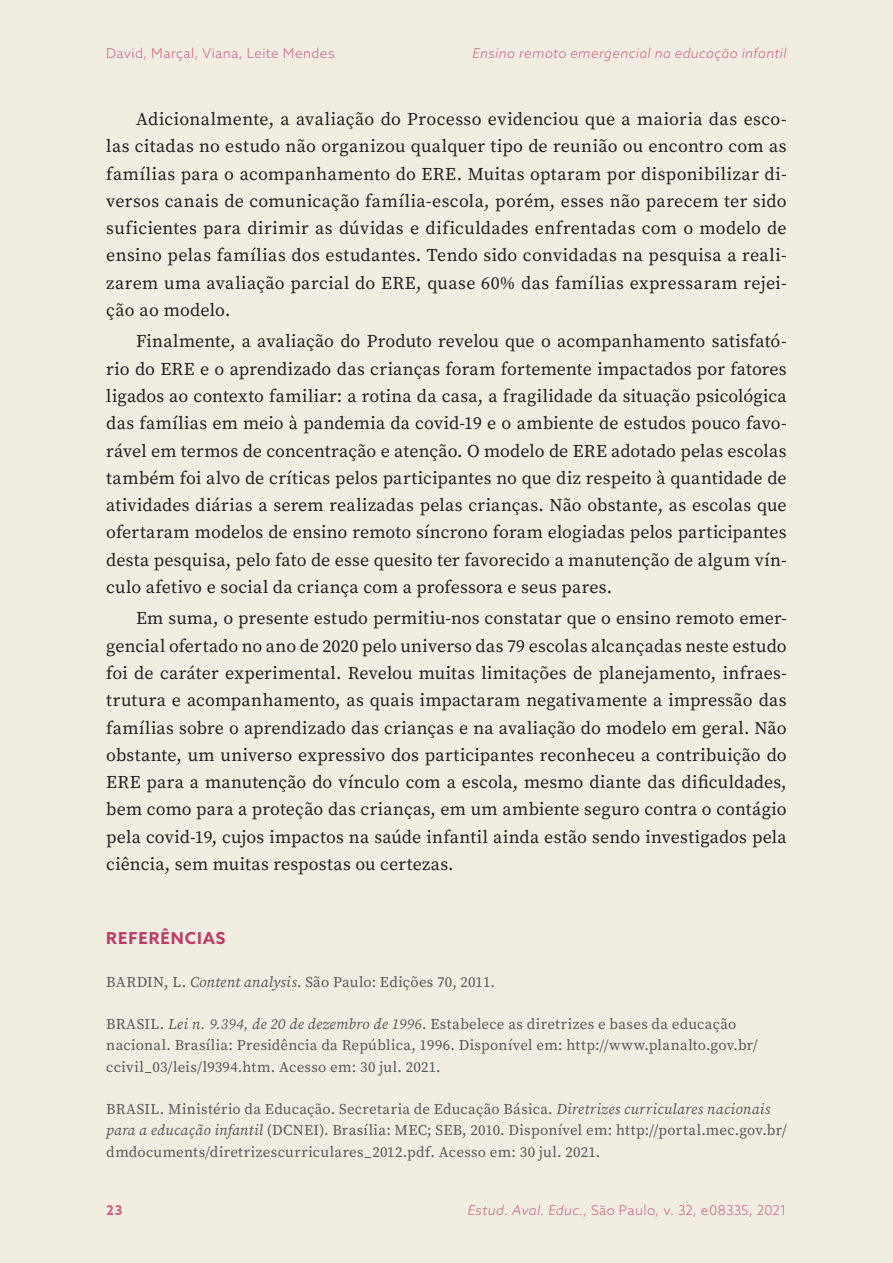
<style>
.page{position:relative;width:893px;height:1263px;background:#f2ede1}
.page>*{position:absolute;margin:0;border:0;box-sizing:border-box;transform-origin:0 0}
.t1{font:18px/27.3px "Source Serif Variable";letter-spacing:.01em;color:#231f20;text-align:justify}
.subtitulo{font:700 16.5px "Azo Sans";letter-spacing:.06em;color:#bb3c65}
.bibliografia{font:15px/21.3px "Source Serif Variable";letter-spacing:.02em;color:#57585a}
.t2{font:300 13.5px "Azo Sans";letter-spacing:.03em;color:#c96384}
.t3{font:italic 300 13.5px "Azo Sans";letter-spacing:.03em;color:#c96384}
.t4{font:700 13.5px "Azo Sans";color:#c96384}
.s1{font-style:italic}
</style>
<div class="page">
<p class="t2" style="left:106px;top:45px;width:230px">David, Marçal, Viana, Leite Mendes</p>
<p class="t3" style="left:472px;top:45px;width:316px">Ensino remoto emergencial na educação infantil</p>
<p class="t1" style="left:106px;top:105px;width:682px;text-indent:30px">Adicionalmente, a avaliação do Processo evidenciou que a maioria das esco&shy;las citadas no estudo não organizou qualquer tipo de reunião ou encontro com as famílias para o acompanhamento do ERE. Muitas optaram por disponibilizar di&shy;versos canais de comunicação família-escola, porém, esses não parecem ter sido suficientes para dirimir as dúvidas e dificuldades enfrentadas com o modelo de ensino pelas famílias dos estudantes. Tendo sido convidadas na pesquisa a reali&shy;zarem uma avaliação parcial do ERE, quase 60% das famílias expressaram rejei&shy;ção ao modelo.</p>
<p class="t1" style="left:106px;top:328px;width:682px;text-indent:30px">Finalmente, a avaliação do Produto revelou que o acompanhamento satisfató&shy;rio do ERE e o aprendizado das crianças foram fortemente impactados por fatores ligados ao contexto familiar: a rotina da casa, a fragilidade da situação psicológica das famílias em meio à pandemia da covid-19 e o ambiente de estudos pouco favo&shy;rável em termos de concentração e atenção. O modelo de ERE adotado pelas escolas também foi alvo de críticas pelos participantes no que diz respeito à quantidade de atividades diárias a serem realizadas pelas crianças. Não obstante, as escolas que ofertaram modelos de ensino remoto síncrono foram elogiadas pelos participantes desta pesquisa, pelo fato de esse quesito ter favorecido a manutenção de algum vín&shy;culo afetivo e social da criança com a professora e seus pares.</p>
<p class="t1" style="left:106px;top:605px;width:682px;text-indent:30px">Em suma, o presente estudo permitiu-nos constatar que o ensino remoto emer&shy;gencial ofertado no ano de 2020 pelo universo das 79 escolas alcançadas neste estudo foi de caráter experimental. Revelou muitas limitações de planejamento, infraes&shy;trutura e acompanhamento, as quais impactaram negativamente a impressão das famílias sobre o aprendizado das crianças e na avaliação do modelo em geral. Não obstante, um universo expressivo dos participantes reconheceu a contribuição do ERE para a manutenção do vínculo com a escola, mesmo diante das dificuldades, bem como para a proteção das crianças, em um ambiente seguro contra o contágio pela covid-19, cujos impactos na saúde infantil ainda estão sendo investigados pela ciência, sem muitas respostas ou certezas.</p>
<p class="subtitulo" style="left:106px;top:927px;width:121px">REFERÊNCIAS</p>
<p class="bibliografia" style="left:106px;top:971px;width:390px">BARDIN, L. <span class="s1">Content analysis</span>. São Paulo: Edições 70, 2011.</p>
<p class="bibliografia" style="left:106px;top:1013px;width:653px">BRASIL. <span class="s1">Lei n. 9.394, de 20 de dezembro de 1996</span>. Estabelece as diretrizes e bases da educação nacional. Brasília: Presidência da República, 1996. Disponível em: http://www.planalto.gov.br/ ccivil_03/leis/l9394.htm. Acesso em: 30 jul. 2021.</p>
<p class="bibliografia" style="left:106px;top:1098px;width:682px">BRASIL. Ministério da Educação. Secretaria de Educação Básica. <span class="s1">Diretrizes curriculares nacionais para a educação infantil</span> (DCNEI). Brasília: MEC; SEB, 2010. Disponível em: http://portal.mec.gov.br/ dmdocuments/diretrizescurriculares_2012.pdf. Acesso em: 30 jul. 2021.</p>
<p class="t4" style="left:106px;top:1201px;width:18px">23</p>
<p class="t2" style="left:468px;top:1201px;width:320px"><span class="s1">Estud. Aval. Educ.</span>, São Paulo, v. 32, e08335, 2021</p>
</div>
